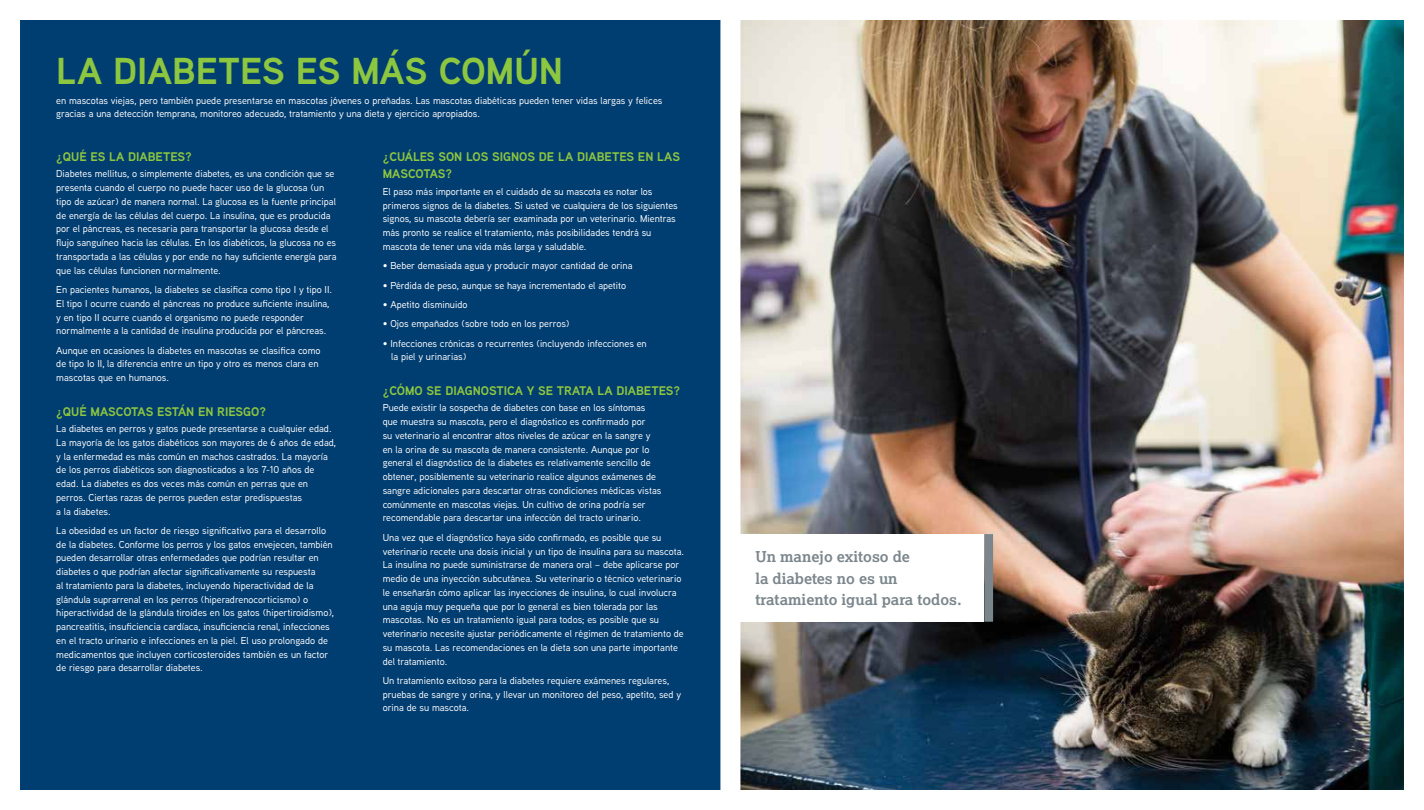
<style>
.page{position:relative;width:1424px;height:810px;background:#fff}
.page>*{position:absolute;margin:0;border:0;box-sizing:border-box;transform-origin:0 0}
.t1{font:700 37.5px "Aaux Next";color:#8dc63f}
.t2{font:700 15px/21.2px "Lexia";color:#7b868c}
.t3{font:700 12.5px/17.5px "Aaux Next";color:#8dc63f}
.t4{font:500 10px/13.8px "Aaux Next";color:#fff}
</style>
<div class="page">
<div style="left:20px;top:20px;width:700px;height:770px;background:#003d71"></div>
<img style="left:741px;top:21px;width:661px;height:768px">
<div style="left:738px;top:534px;width:246px;height:88px;background:#fff"></div>
<div style="left:984px;top:534px;width:8px;height:88px;background:#7b868c"></div>
<h1 class="t1" style="left:56px;top:45px;width:508px">LA DIABETES ES MÁS COMÚN</h1>
<p class="t4" style="left:56px;top:93px;width:607px">en mascotas viejas, pero también puede presentarse en mascotas jóvenes o preñadas. Las mascotas diabéticas pueden tener vidas largas y felices gracias a una detección temprana, monitoreo adecuado, tratamiento y una dieta y ejercicio apropiados.</p>
<p class="t3" style="left:382px;top:147px;width:299px">¿CUÁLES SON LOS SIGNOS DE LA DIABETES EN LAS<br>MASCOTAS?</p>
<p class="t4" style="left:382px;top:184px;width:296px">El paso más importante en el cuidado de su mascota es notar los primeros signos de la diabetes. Si usted ve cualquiera de los siguientes signos, su mascota debería ser examinada por un veterinario. Mientras más pronto se realice el tratamiento, más posibilidades tendrá su mascota de tener una vida más larga y saludable.</p>
<p class="t4" style="left:382px;top:259px;width:251px">• Beber demasiada agua y producir mayor cantidad de orina</p>
<p class="t4" style="left:382px;top:278px;width:245px">• Pérdida de peso, aunque se haya incrementado el apetito</p>
<p class="t4" style="left:382px;top:297px;width:86px">• Apetito disminuido</p>
<p class="t4" style="left:382px;top:317px;width:188px">• Ojos empañados (sobre todo en los perros)</p>
<p class="t4" style="left:391px;top:336px;width:257px;text-indent:-9px">• Infecciones crónicas o recurrentes (incluyendo infecciones en la piel y urinarias)</p>
<p class="t3" style="left:382px;top:382px;width:299px">¿CÓMO SE DIAGNOSTICA Y SE TRATA LA DIABETES?</p>
<p class="t4" style="left:382px;top:401px;width:280px">Puede existir la sospecha de diabetes con base en los síntomas que muestra su mascota, pero el diagnóstico es confirmado por<br>su veterinario al encontrar altos niveles de azúcar en la sangre y en la orina de su mascota de manera consistente. Aunque por lo general el diagnóstico de la diabetes es relativamente sencillo de obtener, posiblemente su veterinario realice algunos exámenes de sangre adicionales para descartar otras condiciones médicas vistas comúnmente en mascotas viejas. Un cultivo de orina podría ser recomendable para descartar una infección del tracto urinario.</p>
<p class="t4" style="left:382px;top:530px;width:303px">Una vez que el diagnóstico haya sido confirmado, es posible que su veterinario recete una dosis inicial y un tipo de insulina para su mascota.<br>La insulina no puede suministrarse de manera oral – debe aplicarse por medio de una inyección subcutánea. Su veterinario o técnico veterinario le enseñarán cómo aplicar las inyecciones de insulina, lo cual involucra una aguja muy pequeña que por lo general es bien tolerada por las mascotas. No es un tratamiento igual para todos; es posible que su veterinario necesite ajustar periódicamente el régimen de tratamiento de su mascota. Las recomendaciones en la dieta son una parte importante del tratamiento.</p>
<p class="t4" style="left:382px;top:673px;width:300px">Un tratamiento exitoso para la diabetes requiere exámenes regulares, pruebas de sangre y orina, y llevar un monitoreo del peso, apetito, sed y orina de su mascota.</p>
<p class="t3" style="left:56px;top:147px;width:137px">¿QUÉ ES LA DIABETES?</p>
<p class="t4" style="left:56px;top:167px;width:282px">Diabetes mellitus, o simplemente diabetes, es una condición que se presenta cuando el cuerpo no puede hacer uso de la glucosa (un tipo de azúcar) de manera normal. La glucosa es la fuente principal de energía de las células del cuerpo. La insulina, que es producida por el páncreas, es necesaria para transportar la glucosa desde el flujo sanguíneo hacia las células. En los diabéticos, la glucosa no es transportada a las células y por ende no hay suficiente energía para que las células funcionen normalmente.</p>
<p class="t4" style="left:56px;top:282px;width:277px">En pacientes humanos, la diabetes se clasifica como tipo I y tipo II.<br>El tipo I ocurre cuando el páncreas no produce suficiente insulina, y en tipo II ocurre cuando el organismo no puede responder normalmente a la cantidad de insulina producida por el páncreas.</p>
<p class="t4" style="left:56px;top:343px;width:266px">Aunque en ocasiones la diabetes en mascotas se clasifica como de tipo Io II, la diferencia entre un tipo y otro es menos clara en mascotas que en humanos.</p>
<p class="t3" style="left:56px;top:402px;width:211px">¿QUÉ MASCOTAS ESTÁN EN RIESGO?</p>
<p class="t4" style="left:56px;top:421px;width:281px">La diabetes en perros y gatos puede presentarse a cualquier edad.<br>La mayoría de los gatos diabéticos son mayores de 6 años de edad, y la enfermedad es más común en machos castrados. La mayoría de los perros diabéticos son diagnosticados a los 7-10 años de edad. La diabetes es dos veces más común en perras que en perros. Ciertas razas de perros pueden estar predispuestas<br>a la diabetes.</p>
<p class="t4" style="left:56px;top:523px;width:279px">La obesidad es un factor de riesgo significativo para el desarrollo de la diabetes. Conforme los perros y los gatos envejecen, también pueden desarrollar otras enfermedades que podrían resultar en diabetes o que podrían afectar significativamente su respuesta<br>al tratamiento para la diabetes, incluyendo hiperactividad de la glándula suprarrenal en los perros (hiperadrenocorticismo) o hiperactividad de la glándula tiroides en los gatos (hipertiroidismo), pancreatitis, insuficiencia cardíaca, insuficiencia renal, infecciones en el tracto urinario e infecciones en la piel. El uso prolongado de medicamentos que incluyen corticosteroides también es un factor de riesgo para desarrollar diabetes.</p>
<h2 class="t2" style="left:755px;top:546px;width:208px">Un manejo exitoso de<br>la diabetes no es un tratamiento igual para todos.</h2>
</div>
